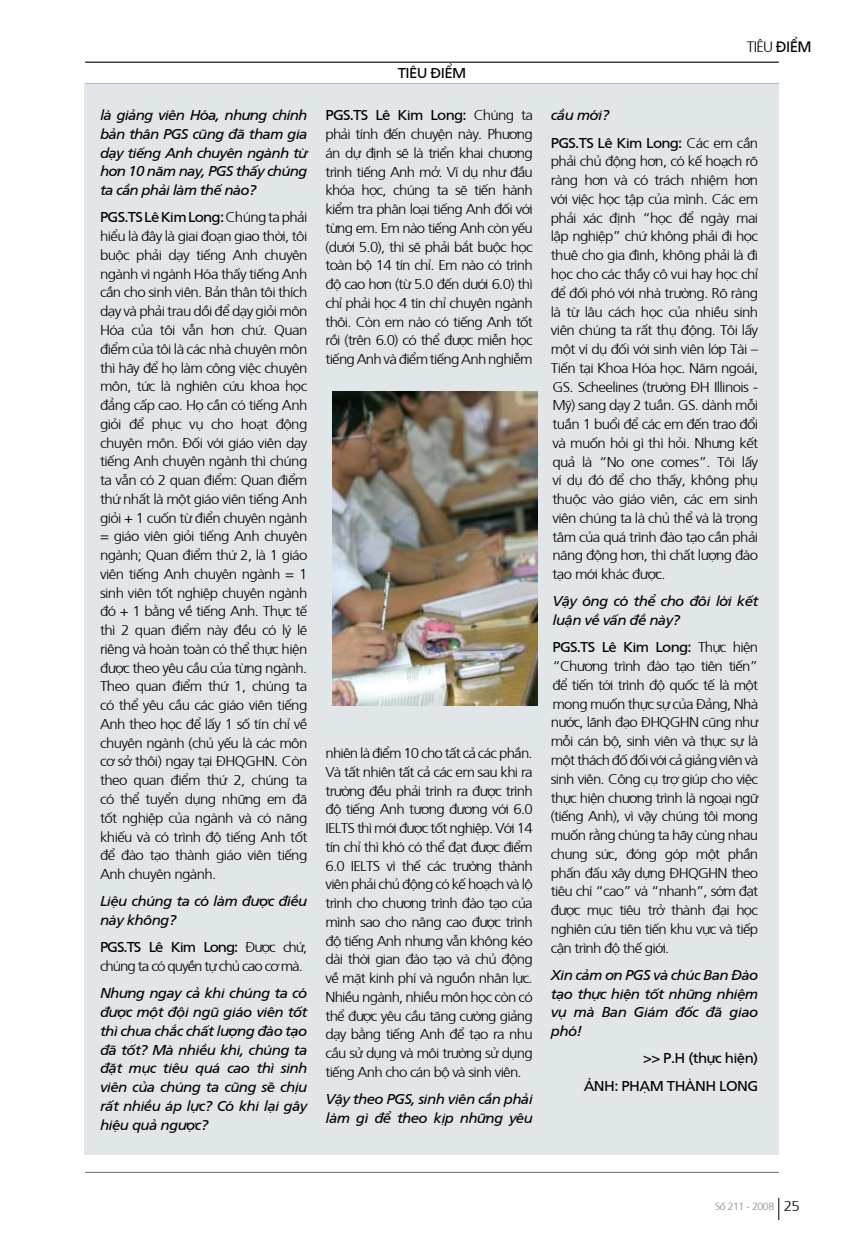
<style>
.page{position:relative;width:864px;height:1242px;background:#fff}
.page>*{position:absolute;margin:0;border:0;box-sizing:border-box;transform-origin:0 0}
.t1{font:300 15px "Frutiger";color:#000}
.t2{font:300 14.25px/18.8px "Frutiger";letter-spacing:-.05em;color:#000;text-align:justify;scale:1.05 1}
.t3{font:italic 14.25px/18.8px "Frutiger";letter-spacing:-.04em;color:#000;text-align:justify;scale:1.05 1}
.t4{font:14.25px/27.3px "Frutiger";letter-spacing:-.04em;color:#000;scale:1.05 1}
.t5{font:300 14.25px/18.8px "Frutiger";letter-spacing:-.07em;color:#000;scale:1.05 1}
.t6{font:300 10.5px "Frutiger";letter-spacing:-.04em;color:#828b92}
.s1{font-weight:400}
.s2{font-style:italic}
.s3{font-weight:300}
.s4{font-size:14.25px;color:#000}
</style>
<div class="page">
<hr style="left:85px;top:62px;width:693px;height:1px;background:#000">
<hr style="left:85px;top:1172px;width:693px;height:1px;background:#6d6f71">
<svg style="left:778px;top:1198px;width:1px;height:22px"></svg>
<div style="left:84px;top:84px;width:694px;height:1070px;background:#e1e6e9"></div>
<img style="left:333px;top:391px;width:204px;height:315px">
<p class="t3" style="left:100px;top:105px;width:199px">là giảng viên Hóa, nhưng chính bản thân PGS cũng đã tham gia dạy tiếng Anh chuyên ngành từ hơn 10 năm nay, PGS thấy chúng ta cần phải làm thế nào?</p>
<p class="t2" style="left:100px;top:207px;width:199px"><span class="s1">PGS.TS Lê Kim Long:</span> Chúng ta phải hiểu là đây là giai đoạn giao thời, tôi buộc phải dạy tiếng Anh chuyên ngành vì ngành Hóa thấy tiếng Anh cần cho sinh viên. Bản thân tôi thích dạy và phải trau dồi để dạy giỏi môn Hóa của tôi vẫn hơn chứ. Quan điểm của tôi là các nhà chuyên môn thì hãy để họ làm công việc chuyên môn, tức là nghiên cứu khoa học đẳng cấp cao. Họ cần có tiếng Anh giỏi để phục vụ cho hoạt động chuyên môn. Đối với giáo viên dạy tiếng Anh chuyên ngành thì chúng ta vẫn có 2 quan điểm: Quan điểm thứ nhất là một giáo viên tiếng Anh giỏi + 1 cuốn từ điển chuyên ngành = giáo viên giỏi tiếng Anh chuyên ngành; Quan điểm thứ 2, là 1 giáo viên tiếng Anh chuyên ngành = 1 sinh viên tốt nghiệp chuyên ngành đó + 1 bằng về tiếng Anh. Thực tế thì 2 quan điểm này đều có lý lẽ riêng và hoàn toàn có thể thực hiện được theo yêu cầu của từng ngành.<br>Theo quan điểm thứ 1, chúng ta có thể yêu cầu các giáo viên tiếng Anh theo học để lấy 1 số tín chỉ về chuyên ngành (chủ yếu là các môn cơ sở thôi) ngay tại ĐHQGHN. Còn theo quan điểm thứ 2, chúng ta có thể tuyển dụng những em đã tốt nghiệp của ngành và có năng khiếu và có trình độ tiếng Anh tốt để đào tạo thành giáo viên tiếng Anh chuyên ngành.</p>
<p class="t3" style="left:100px;top:891px;width:199px">Liệu chúng ta có làm được điều này không?</p>
<p class="t5" style="left:100px;top:937px;width:199px"><span class="s1">PGS.TS Lê Kim Long:</span> Được chứ, chúng ta có quyền tự chủ cao cơ mà.</p>
<p class="t3" style="left:100px;top:983px;width:199px">Nhưng ngay cả khi chúng ta có được một đội ngũ giáo viên tốt thì chưa chắc chất lượng đào tạo đã tốt? Mà nhiều khi, chúng ta đặt mục tiêu quá cao thì sinh viên của chúng ta cũng sẽ chịu rất nhiều áp lực? Có khi lại gây hiệu quả ngược?</p>
<p class="t4" style="left:397px;top:59px;width:67px">TIÊU ĐIỂM</p>
<p class="t2" style="left:325px;top:105px;width:199px"><span class="s1">PGS.TS Lê Kim Long:</span> Chúng ta phải tính đến chuyện này. Phương án dự định sẽ là triển khai chương trình tiếng Anh mở. Ví dụ như đầu khóa học, chúng ta sẽ tiến hành kiểm tra phân loại tiếng Anh đối với từng em. Em nào tiếng Anh còn yếu (dưới 5.0), thì sẽ phải bắt buộc học toàn bộ 14 tín chỉ. Em nào có trình độ cao hơn (từ 5.0 đến dưới 6.0) thì chỉ phải học 4 tín chỉ chuyên ngành thôi. Còn em nào có tiếng Anh tốt rồi (trên 6.0) có thể được miễn học tiếng Anh và điểm tiếng Anh nghiễm</p>
<p class="t2" style="left:325px;top:743px;width:199px">nhiên là điểm 10 cho tất cả các phần.<br>Và tất nhiên tất cả các em sau khi ra trường đều phải trình ra được trình độ tiếng Anh tương đương với 6.0<br>IELTS thì mới được tốt nghiệp. Với 14 tín chỉ thì khó có thể đạt được điểm 6.0 IELTS vì thế các trường thành viên phải chủ động có kế hoạch và lộ trình cho chương trình đào tạo của mình sao cho nâng cao được trình độ tiếng Anh nhưng vẫn không kéo dài thời gian đào tạo và chủ động về mặt kinh phí và nguồn nhân lực.<br>Nhiều ngành, nhiều môn học còn có thể được yêu cầu tăng cường giảng dạy bằng tiếng Anh để tạo ra nhu cầu sử dụng và môi trường sử dụng tiếng Anh cho cán bộ và sinh viên.</p>
<p class="t3" style="left:325px;top:1089px;width:199px">Vậy theo PGS, sinh viên cần phải làm gì để theo kịp những yêu</p>
<p class="t1" style="left:746px;top:36px;width:66px">TIÊU <span class="s1">ĐIỂM</span></p>
<p class="t4" style="left:550px;top:101px;width:199px"><span class="s2">cầu mới?<br></span>PGS.TS Lê Kim Long: <span class="s3">Các em cần</span></p>
<p class="t2" style="left:550px;top:151px;width:199px">phải chủ động hơn, có kế hoạch rõ ràng hơn và có trách nhiệm hơn với việc học tập của mình. Các em phải xác định “học để ngày mai lập nghiệp” chứ không phải đi học thuê cho gia đình, không phải là đi học cho các thầy cô vui hay học chỉ để đối phó với nhà trường. Rõ ràng là từ lâu cách học của nhiều sinh viên chúng ta rất thụ động. Tôi lấy một ví dụ đối với sinh viên lớp Tài – Tiến tại Khoa Hóa học. Năm ngoái, GS. Scheelines (trường ĐH Illinois - Mỹ) sang dạy 2 tuần. GS. dành mỗi tuần 1 buổi để các em đến trao đổi và muốn hỏi gì thì hỏi. Nhưng kết quả là “No one comes”. Tôi lấy ví dụ đó để cho thấy, không phụ thuộc vào giáo viên, các em sinh viên chúng ta là chủ thể và là trọng tâm của quá trình đào tạo cần phải năng động hơn, thì chất lượng đào tạo mới khác được.</p>
<p class="t3" style="left:552px;top:591px;width:197px">Vậy ông có thể cho đôi lời kết luận về vấn đề này?</p>
<p class="t2" style="left:550px;top:637px;width:199px"><span class="s1">PGS.TS Lê Kim Long:</span> Thực hiện “Chương trình đào tạo tiên tiến” để tiến tới trình độ quốc tế là một mong muốn thực sự của Đảng, Nhà nước, lãnh đạo ĐHQGHN cũng như mỗi cán bộ, sinh viên và thực sự là một thách đố đối với cả giảng viên và sinh viên. Công cụ trợ giúp cho việc thực hiện chương trình là ngoại ngữ (tiếng Anh), vì vậy chúng tôi mong muốn rằng chúng ta hãy cùng nhau chung sức, đóng góp một phần phấn đấu xây dựng ĐHQGHN theo tiêu chí “cao” và “nhanh”, sớm đạt được mục tiêu trở thành đại học nghiên cứu tiên tiến khu vực và tiếp cận trình độ thế giới.</p>
<p class="t3" style="left:550px;top:964px;width:199px">Xin cảm ơn PGS và chúc Ban Đào tạo thực hiện tốt những nhiệm vụ mà Ban Giám đốc đã giao phó!</p>
<p class="t4" style="left:583px;top:1044px;width:168px;text-align:right"><span class="s2">&gt;&gt;</span> P.H (thực hiện)<br>ẢNH: PHẠM THÀNH LONG</p>
<p class="t6" style="left:714px;top:1198px;width:86px">Số 211 - 2008 <span class="s4">25</span></p>
</div>
